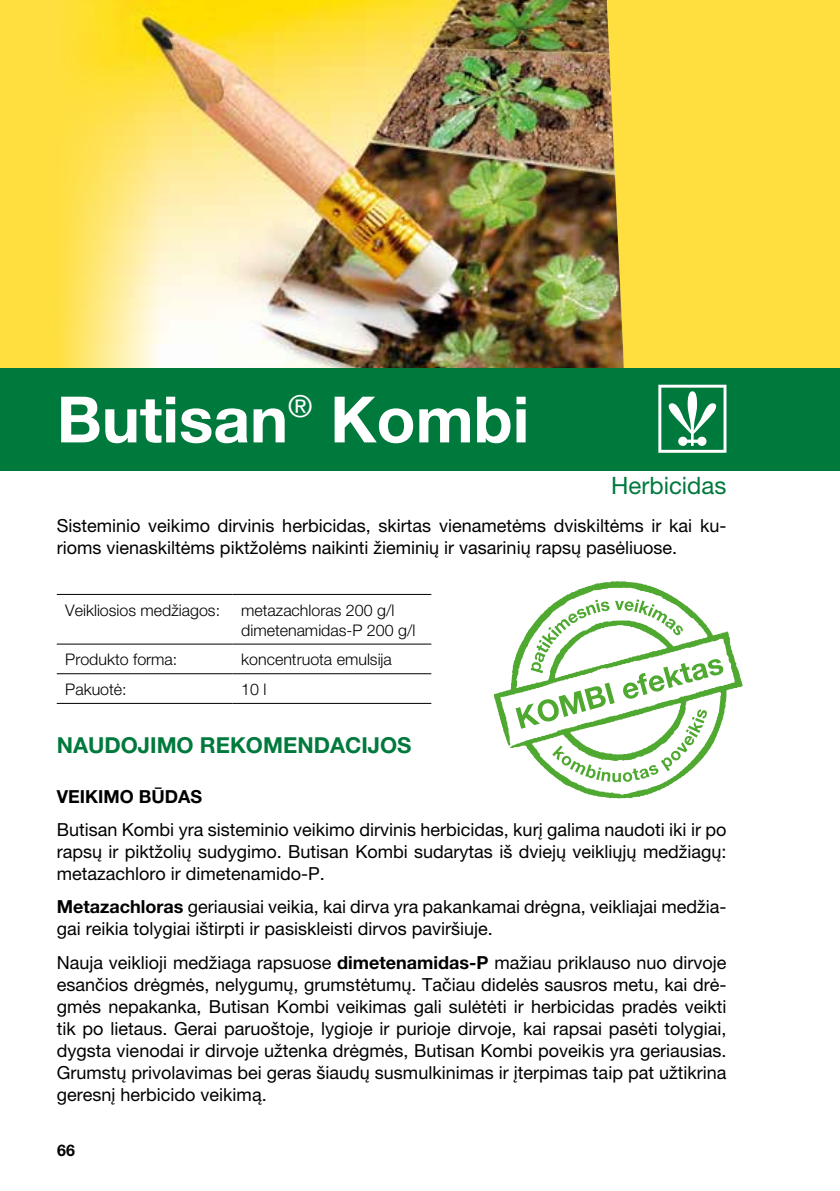
<style>
.page{position:relative;width:840px;height:1191px;background:#fff}
.page>*{position:absolute;margin:0;border:0;box-sizing:border-box;transform-origin:0 0}
.t1{font:700 64px "Helvetica Neue CEU";color:#fff}
.t2{font:24px "Helvetica Neue CEU";color:#00793d}
.t3{font:700 22px "Helvetica Neue CEU";color:#00793d}
.t4{font:18px/22px "Helvetica Neue CEU";color:#000}
.t5{font:700 18px "Helvetica Neue CEU";color:#000}
.t6{font:300 16px/20px "Helvetica Neue CEU";color:#000}
.t7{font:700 16px "Helvetica Neue CEU";color:#000}
.s1{font-weight:700}
</style>
<div class="page">
<div style="left:0;top:0;width:839px;height:380px;background:#ffdf3f"></div>
<img style="left:57px;top:0;width:569px;height:369px">
<div style="left:0;top:369px;width:839px;height:102px;background:#00793d"></div>
<hr style="left:57px;top:703px;width:175px;height:1px;background:#000">
<hr style="left:232px;top:703px;width:199px;height:1px;background:#000">
<hr style="left:57px;top:594px;width:175px;height:1px;background:#000">
<hr style="left:232px;top:594px;width:199px;height:1px;background:#000">
<hr style="left:57px;top:644px;width:175px;height:1px;background:#000">
<hr style="left:57px;top:673px;width:175px;height:1px;background:#000">
<hr style="left:232px;top:644px;width:199px;height:1px;background:#000">
<hr style="left:232px;top:673px;width:199px;height:1px;background:#000">
<svg style="left:493px;top:581px;width:249px;height:217px"></svg>
<svg style="left:515px;top:599px;width:208px;height:183px"></svg>
<svg style="left:658px;top:385px;width:68px;height:68px"></svg>
<h1 class="t1" style="left:57px;top:380px;width:474px">Butisan<sup>®</sup> Kombi</h1>
<h2 class="t2" style="left:611px;top:471px;width:117px">Herbicidas</h2>
<p class="t4" style="left:57px;top:515px;width:670px">Sisteminio veikimo dirvinis herbicidas, skirtas vienametėms dviskiltėms ir kai ku&shy;rioms vienaskiltėms piktžolėms naikinti žieminių ir vasarinių rapsų pasėliuose.</p>
<p class="t6" style="left:65px;top:599px;width:156px">Veikliosios medžiagos:</p>
<p class="t6" style="left:241px;top:599px;width:175px">metazachloras 200 g/l dimetenamidas-P 200 g/l</p>
<p class="t6" style="left:65px;top:649px;width:114px">Produkto forma:</p>
<p class="t6" style="left:241px;top:649px;width:152px">koncentruota emulsija</p>
<p class="t6" style="left:65px;top:679px;width:63px">Pakuotė:</p>
<p class="t6" style="left:241px;top:679px;width:27px">10 l</p>
<p class="t3" style="left:57px;top:731px;width:356px">NAUDOJIMO REKOMENDACIJOS</p>
<p class="t5" style="left:57px;top:785px;width:147px">VEIKIMO BŪDAS</p>
<p class="t4" style="left:57px;top:818px;width:670px;text-align:justify">Butisan Kombi yra sisteminio veikimo dirvinis herbicidas, kurį galima naudoti iki ir po rapsų ir piktžolių sudygimo. Butisan Kombi sudarytas iš dviejų veikliųjų medžiagų: metazachloro ir dimetenamido-P.</p>
<p class="t4" style="left:57px;top:895px;width:670px"><span class="s1">Metazachloras</span> geriausiai veikia, kai dirva yra pakankamai drėgna, veikliajai medžia&shy;gai reikia tolygiai ištirpti ir pasiskleisti dirvos paviršiuje.</p>
<p class="t4" style="left:57px;top:951px;width:671px;text-align:justify">Nauja veiklioji medžiaga rapsuose <span class="s1">dimetenamidas-P</span> mažiau priklauso nuo dirvoje esančios drėgmės, nelygumų, grumstėtumų. Tačiau didelės sausros metu, kai drė&shy;gmės nepakanka, Butisan Kombi veikimas gali sulėtėti ir herbicidas pradės veikti tik po lietaus. Gerai paruoštoje, lygioje ir purioje dirvoje, kai rapsai pasėti tolygiai, dygsta vienodai ir dirvoje užtenka drėgmės, Butisan Kombi poveikis yra geriausias.<br>Grumstų privolavimas bei geras šiaudų susmulkinimas ir įterpimas taip pat užtikrina geresnį herbicido veikimą.</p>
<p class="t7" style="left:57px;top:1140px;width:19px">66</p>
</div>
